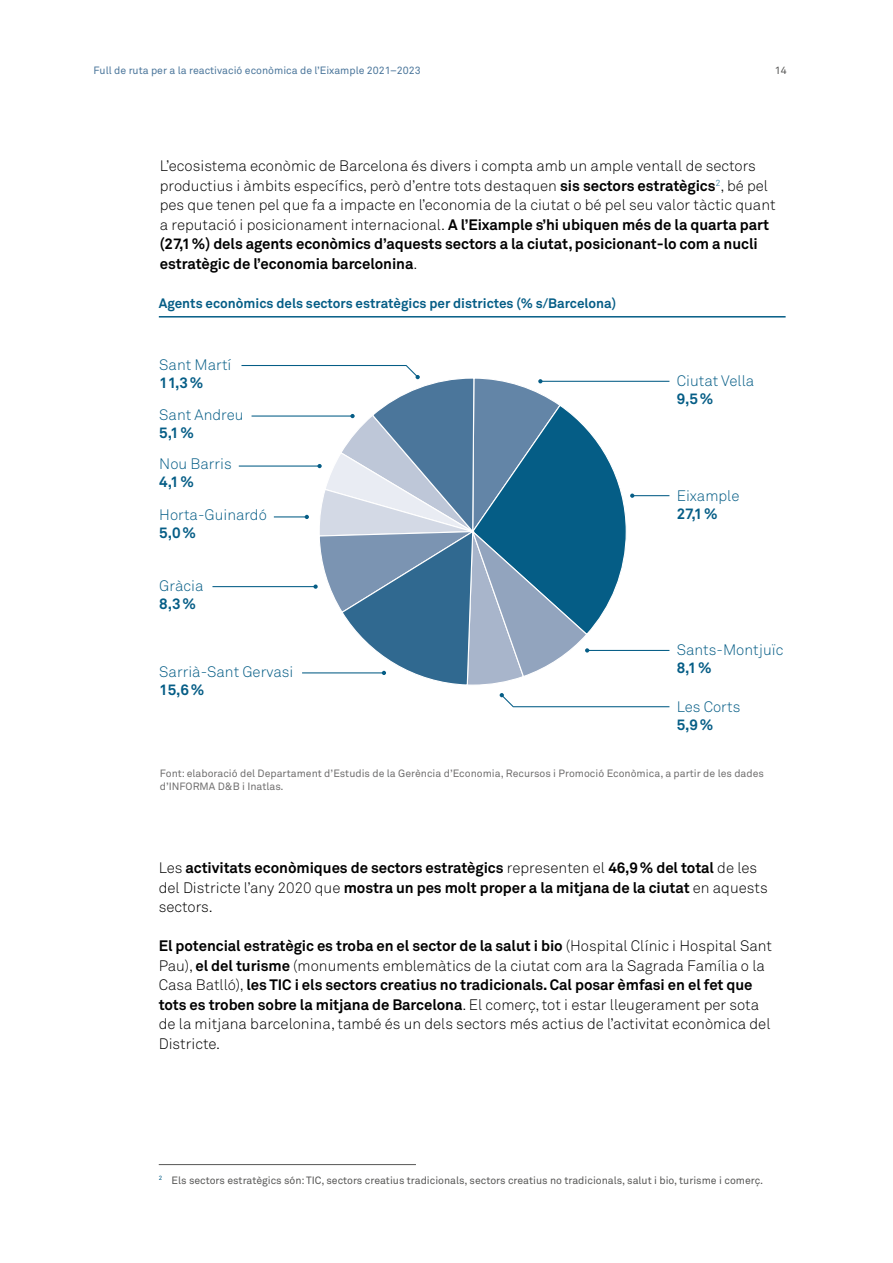
<style>
.page{position:relative;width:893px;height:1263px;background:#fff}
.page>*{position:absolute;margin:0;border:0;box-sizing:border-box;transform-origin:0 0}
.t1{font:700 15px/19.5px "Akkurat Pro";letter-spacing:-.005em;color:#000}
.t2{font:15px/19.5px "Akkurat Light Pro";color:#000}
.t3{font:15px "Akkurat Light Pro";color:#055d86}
.t4{font:700 15px "Akkurat Pro";color:#055d86}
.t5{font:700 13.5px "Akkurat Pro";color:#055d86}
.t6{font:10.5px/12.6px "Akkurat Std";color:#706f6f}
.t7{font:10.5px "Akkurat Std";color:#575756}
.t8{font:10.5px "Akkurat Std";color:#4b769b}
.s1{font-family:"Akkurat Pro";font-weight:700}
.s2{font-family:"Akkurat Light Pro";font-weight:400}
</style>
<div class="page">
<hr style="left:159px;top:316px;width:627px;height:2px;background:#055d86">
<hr style="left:159px;top:1164px;width:257px;height:1px;background:#575756">
<hr style="left:241px;top:365px;width:165px;height:1px;background:#055d86">
<hr style="left:513px;top:706px;width:156px;height:1px;background:#055d86">
<svg style="left:499px;top:693px;width:16px;height:15px"></svg>
<hr style="left:302px;top:672px;width:82px;height:1px;background:#055d86">
<hr style="left:212px;top:586px;width:104px;height:1px;background:#055d86">
<hr style="left:274px;top:516px;width:33px;height:1px;background:#055d86">
<hr style="left:632px;top:495px;width:37px;height:1px;background:#055d86">
<hr style="left:239px;top:465px;width:81px;height:2px;background:#055d86">
<hr style="left:252px;top:415px;width:101px;height:2px;background:#055d86">
<hr style="left:540px;top:381px;width:129px;height:1px;background:#055d86">
<hr style="left:587px;top:650px;width:82px;height:1px;background:#055d86">
<svg style="left:305px;top:365px;width:329px;height:320px"></svg>
<p class="t8" style="left:94px;top:64px;width:329px">Full de ruta per a la reactivació econòmica de l’Eixample 2021–2023</p>
<p class="t7" style="left:775px;top:64px;width:13px">14</p>
<p class="t2" style="left:160px;top:156px;width:617px">L’ecosistema econòmic de Barcelona és divers i compta amb un ample ventall de sectors productius i àmbits específics, però d’entre tots destaquen <span class="s1">sis sectors estratègics</span><sup>2</sup>, bé pel pes que tenen pel que fa a impacte en l’economia de la ciutat o bé pel seu valor tàctic quant</p>
<p class="t1" style="left:160px;top:215px;width:611px"><span class="s2">a reputació i posicionament internacional.</span> A l’Eixample s’hi ubiquen més de la quarta part (27,1%) dels agents econòmics d’aquests sectors a la ciutat, posicionant-lo com a nucli estratègic de l’economia barcelonina<span class="s2">.</span></p>
<p class="t5" style="left:159px;top:294px;width:459px">Agents econòmics dels sectors estratègics per districtes (% s/Barcelona)</p>
<p class="t3" style="left:159px;top:356px;width:74px">Sant Martí</p>
<p class="t4" style="left:159px;top:374px;width:45px">11,3%</p>
<p class="t3" style="left:159px;top:406px;width:86px">Sant Andreu</p>
<p class="t4" style="left:159px;top:424px;width:36px">5,1%</p>
<p class="t3" style="left:159px;top:455px;width:74px">Nou Barris</p>
<p class="t4" style="left:159px;top:473px;width:36px">4,1%</p>
<p class="t3" style="left:159px;top:506px;width:109px">Horta-Guinardó</p>
<p class="t4" style="left:159px;top:524px;width:38px">5,0%</p>
<p class="t3" style="left:159px;top:577px;width:46px">Gràcia</p>
<p class="t4" style="left:159px;top:595px;width:38px">8,3%</p>
<p class="t3" style="left:159px;top:662px;width:136px">Sarrià-Sant Gervasi</p>
<p class="t4" style="left:159px;top:680px;width:47px">15,6%</p>
<p class="t3" style="left:677px;top:372px;width:79px">Ciutat Vella</p>
<p class="t4" style="left:677px;top:389px;width:38px">9,5%</p>
<p class="t3" style="left:677px;top:486px;width:64px">Eixample</p>
<p class="t4" style="left:677px;top:504px;width:42px">27,1 %</p>
<p class="t3" style="left:677px;top:641px;width:108px">Sants-Montjuïc</p>
<p class="t4" style="left:677px;top:658px;width:36px">8,1%</p>
<p class="t3" style="left:677px;top:698px;width:65px">Les Corts</p>
<p class="t4" style="left:677px;top:716px;width:38px">5,9%</p>
<p class="t6" style="left:160px;top:767px;width:606px">Font: elaboració del Departament d’Estudis de la Gerència d’Economia, Recursos i Promoció Econòmica, a partir de les dades d’INFORMA D&amp;B i Inatlas.</p>
<p class="t1" style="left:159px;top:858px;width:610px"><span class="s2">Les</span> activitats econòmiques de sectors estratègics <span class="s2">representen el</span> 46,9% del total <span class="s2">de les del Districte l’any 2020 que</span> mostra un pes molt proper a la mitjana de la ciutat <span class="s2">en aquests</span></p>
<p class="t2" style="left:159px;top:897px;width:56px">sectors.</p>
<p class="t1" style="left:159px;top:936px;width:615px">El potencial estratègic es troba en el sector de la salut i bio <span class="s2">(Hospital Clínic i Hospital Sant</span></p>
<p class="t2" style="left:159px;top:956px;width:608px">Pau), <span class="s1">el del turisme</span> (monuments emblemàtics de la ciutat com ara la Sagrada Família o la</p>
<p class="t1" style="left:159px;top:975px;width:595px"><span class="s2">Casa Batlló),</span> les TIC i els sectors creatius no tradicionals. Cal posar èmfasi en el fet que</p>
<p class="t2" style="left:159px;top:995px;width:613px"><span class="s1">tots es troben sobre la mitjana de Barcelona</span>. El comerç, tot i estar lleugerament per sota de la mitjana barcelonina, també és un dels sectors més actius de l’activitat econòmica del<br>Districte.</p>
<p class="t7" style="left:159px;top:1174px;width:606px"><sup>2</sup> Els sectors estratègics són: TIC, sectors creatius tradicionals, sectors creatius no tradicionals, salut i bio, turisme i comerç.</p>
</div>
